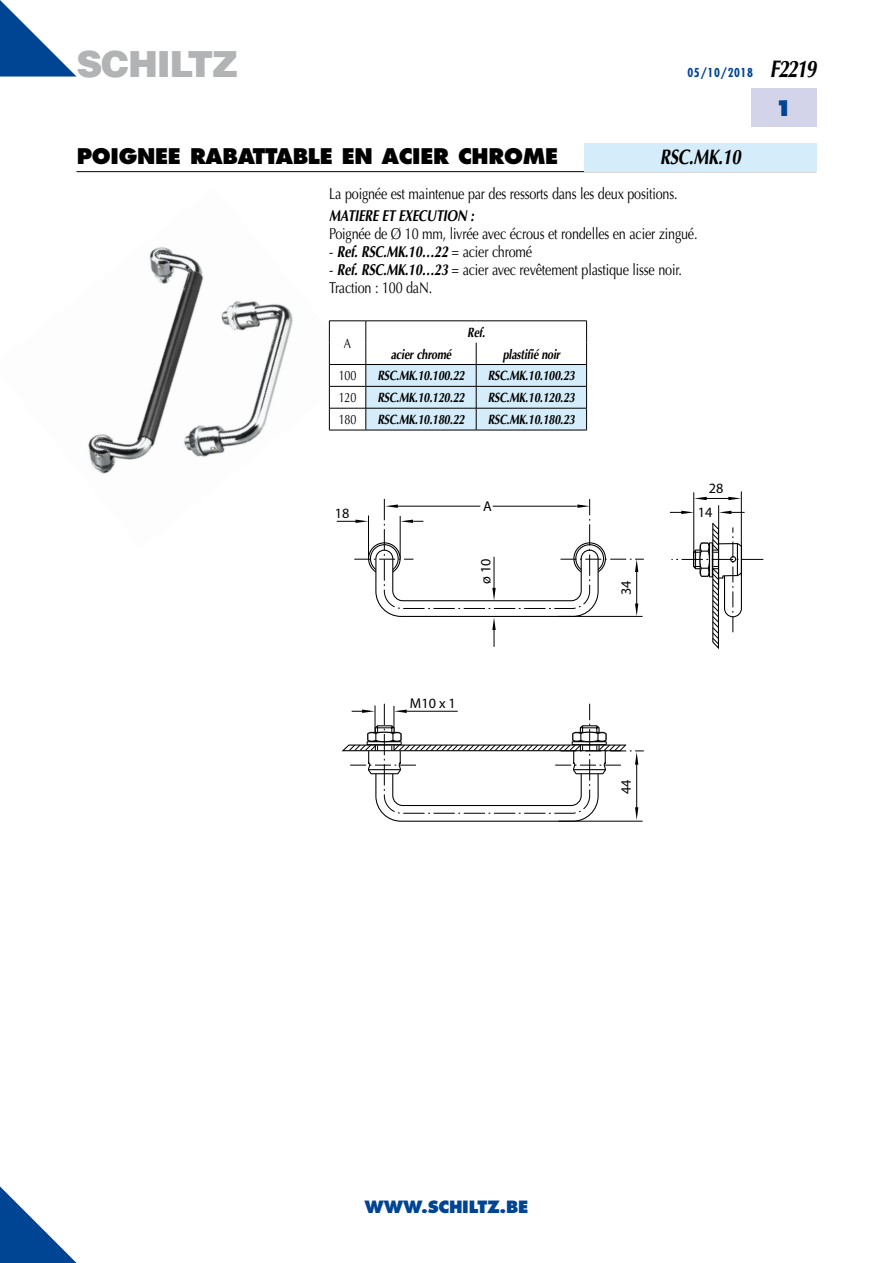
<style>
.page{position:relative;width:893px;height:1263px;background:#fff}
.page>*{position:absolute;margin:0;border:0;box-sizing:border-box;transform-origin:0 0}
.t1{font:900 36px "Helvetica";letter-spacing:-.035em;color:#b1b3b4}
.t2{font:800 21px "Futura";letter-spacing:-.015em;color:#000}
.t3{font:italic 700 21px "Optima";letter-spacing:-.015em;color:#000;scale:.8 1}
.t4{font:800 21px "Futura";color:#004494}
.t5{font:800 16.5px "Futura";letter-spacing:-.015em;color:#004494}
.t6{font:15.75px/18px "Optima";letter-spacing:-.015em;color:#000;scale:.8 1}
.t7{font:italic 700 15.75px "Optima";letter-spacing:-.015em;color:#000;scale:.8 1}
.t8{font:300 14.25px "Frutiger";color:#000}
.t9{font:italic 700 13.5px "Optima";letter-spacing:-.015em;color:#000;scale:.8 1}
.t10{font:13.5px "Optima";letter-spacing:-.015em;color:#000;scale:.8 1}
.t11{font:700 condensed 12px "Futura";letter-spacing:.05em;color:#004494}
.s1{font-family:"Optima";font-style:italic;font-stretch:normal;font-size:24px;color:#000}
.s2{font-weight:400;font-style:normal}
.s3{font-weight:700;font-style:italic}
</style>
<div class="page">
<svg style="left:0;top:1186px;width:77px;height:77px"></svg>
<hr style="left:77px;top:171px;width:739px;height:1px;background:#000">
<div style="left:751px;top:89px;width:65px;height:38px;background:#d3d4e9"></div>
<svg style="left:0;top:0;width:77px;height:77px"></svg>
<div style="left:584px;top:143px;width:232px;height:28px;background:#d5edfa"></div>
<img style="left:88px;top:247px;width:273px;height:275px">
<svg style="left:337px;top:498px;width:307px;height:149px"></svg>
<hr style="left:558px;top:616px;width:85px;height:1px;background:#000">
<svg style="left:341px;top:703px;width:303px;height:119px"></svg>
<svg style="left:719px;top:511px;width:26px;height:3px"></svg>
<svg style="left:670px;top:511px;width:23px;height:3px"></svg>
<svg style="left:694px;top:497px;width:47px;height:3px"></svg>
<hr style="left:718px;top:505px;width:1px;height:84px;background:#000">
<hr style="left:693px;top:492px;width:1px;height:73px;background:#000">
<hr style="left:741px;top:491px;width:1px;height:85px;background:#000">
<svg style="left:671px;top:522px;width:92px;height:128px"></svg>
<hr style="left:329px;top:430px;width:37px;height:1px;background:#000">
<svg style="left:329px;top:321px;width:258px;height:109px"></svg>
<hr style="left:366px;top:430px;width:110px;height:1px;background:#000">
<hr style="left:476px;top:430px;width:111px;height:1px;background:#000">
<div style="left:440px;top:759px;width:101px;height:39px;background:#fff"></div>
<h1 class="t1" style="left:77px;top:40px;width:163px">SCHILTZ</h1>
<p class="t11" style="left:687px;top:65px;width:130px">05/10/2018 <span class="s1">F2219</span></p>
<h2 class="t4" style="left:775px;top:95px;width:19px">1</h2>
<h2 class="t2" style="left:77px;top:142px;width:483px">POIGNEE RABATTABLE EN ACIER CHROME</h2>
<h2 class="t3" style="left:660px;top:145px;width:103px">RSC.MK.10</h2>
<p class="t6" style="left:329px;top:184px;width:437px">La poignée est maintenue par des ressorts dans les deux positions.</p>
<p class="t7" style="left:329px;top:206px;width:183px">MATIERE ET EXECUTION :</p>
<p class="t6" style="left:329px;top:225px;width:462px">Poignée de Ø 10 mm, livrée avec écrous et rondelles en acier zingué.</p>
<p class="t7" style="left:329px;top:242px;width:255px"><span class="s2">-</span> Ref. RSC.MK.10…22 <span class="s2">= acier chromé</span></p>
<p class="t6" style="left:329px;top:261px;width:442px">- <span class="s3">Ref. RSC.MK.10…23</span> = acier avec revêtement plastique lisse noir.<br>Traction : 100 daN.</p>
<p class="t10" style="left:344px;top:335px;width:11px">A</p>
<p class="t9" style="left:467px;top:324px;width:24px">Ref.</p>
<p class="t9" style="left:391px;top:346px;width:77px">acier chromé</p>
<p class="t9" style="left:503px;top:346px;width:73px">plastifié noir</p>
<p class="t10" style="left:339px;top:368px;width:24px">100</p>
<p class="t9" style="left:377px;top:368px;width:110px">RSC.MK.10.100.22</p>
<p class="t9" style="left:488px;top:368px;width:110px">RSC.MK.10.100.23</p>
<p class="t10" style="left:339px;top:390px;width:24px">120</p>
<p class="t9" style="left:377px;top:390px;width:110px">RSC.MK.10.120.22</p>
<p class="t9" style="left:488px;top:390px;width:110px">RSC.MK.10.120.23</p>
<p class="t10" style="left:339px;top:412px;width:24px">180</p>
<p class="t9" style="left:377px;top:412px;width:110px">RSC.MK.10.180.22</p>
<p class="t9" style="left:488px;top:412px;width:110px">RSC.MK.10.180.23</p>
<p class="t8" style="left:335px;top:504px;width:16px">18</p>
<p class="t8" style="left:483px;top:497px;width:10px">A</p>
<p class="t8" style="left:477px;top:584px;width:27px;rotate:-90deg">ø 10</p>
<p class="t8" style="left:410px;top:695px;width:47px">M10 x 1</p>
<p class="t8" style="left:617px;top:595px;width:16px;rotate:-90deg">34</p>
<p class="t8" style="left:617px;top:794px;width:16px;rotate:-90deg">44</p>
<p class="t8" style="left:709px;top:480px;width:16px">28</p>
<p class="t8" style="left:698px;top:504px;width:16px">14</p>
<p class="t5" style="left:365px;top:1197px;width:165px">WWW.SCHILTZ.BE</p>
</div>
